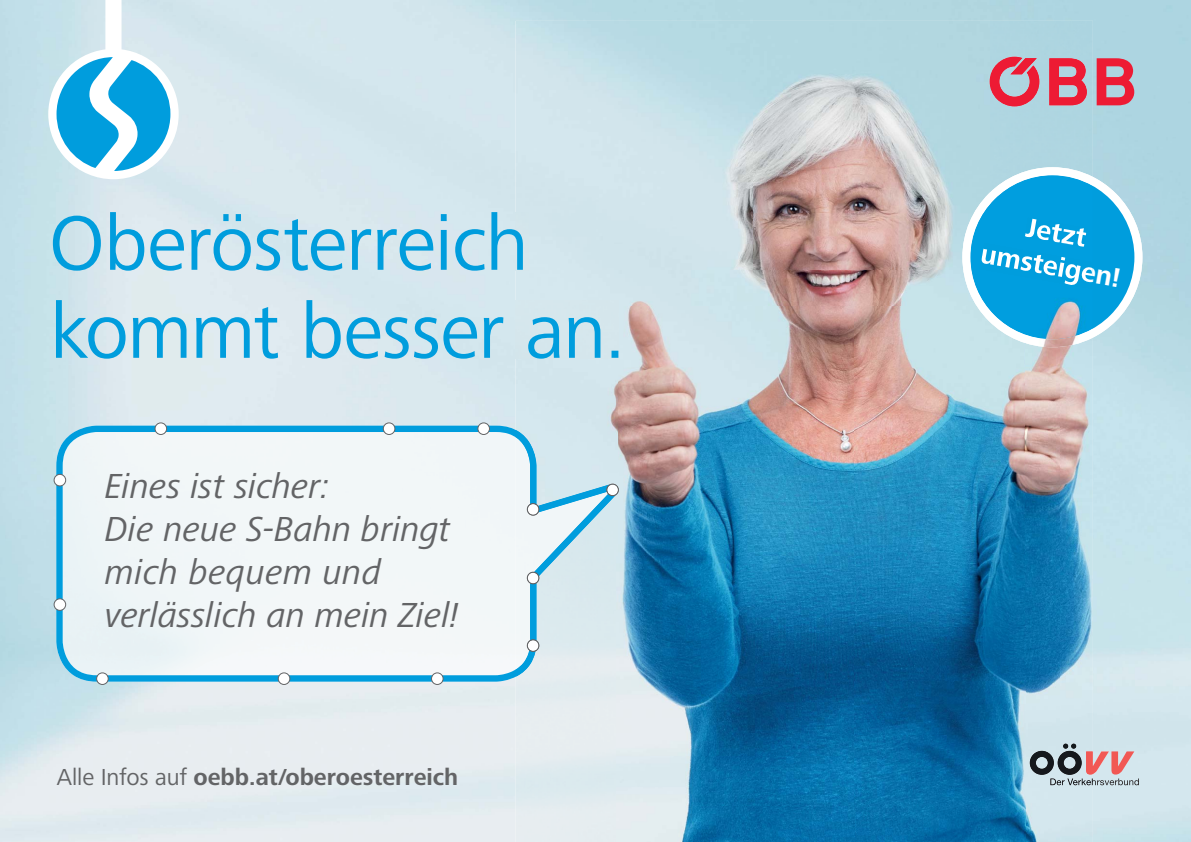
<style>
.page{position:relative;width:1191px;height:842px;background:#fff}
.page>*{position:absolute;margin:0;border:0;box-sizing:border-box;transform-origin:0 0}
.t1{font:80px/88px "Frutiger Next Pro";letter-spacing:-.02em;color:#009ddd}
.t2{font:italic 36px/43.2px "Frutiger Next Pro";color:#636466}
.t3{font:700 24px "Frutiger Next Pro";color:#636466}
.s1{font-weight:400}
</style>
<div class="page">
<svg style="left:48px;top:0;width:131px;height:179px"></svg>
<svg style="left:1092px;top:167px;width:50px;height:180px"></svg>
<svg style="left:56px;top:426px;width:459px;height:256px;fill:#f2f7f8"></svg>
<div style="left:155px;top:423px;width:12px;height:11px;background:#fff;border-radius:50%"></div>
<div style="left:154px;top:422px;width:13px;height:13px;border:1px solid #636466;border-radius:50%"></div>
<div style="left:97px;top:673px;width:11px;height:11px;background:#fff;border-radius:50%"></div>
<div style="left:96px;top:672px;width:13px;height:13px;border:1px solid #636466;border-radius:50%"></div>
<div style="left:383px;top:423px;width:12px;height:11px;background:#fff;border-radius:50%"></div>
<div style="left:383px;top:422px;width:12px;height:13px;border:1px solid #636466;border-radius:50%"></div>
<div style="left:478px;top:423px;width:11px;height:11px;background:#fff;border-radius:50%"></div>
<div style="left:477px;top:422px;width:13px;height:13px;border:1px solid #636466;border-radius:50%"></div>
<div style="left:431px;top:673px;width:12px;height:11px;background:#fff;border-radius:50%"></div>
<div style="left:431px;top:672px;width:12px;height:13px;border:1px solid #636466;border-radius:50%"></div>
<div style="left:54px;top:599px;width:12px;height:11px;background:#fff;border-radius:50%"></div>
<div style="left:54px;top:598px;width:12px;height:13px;border:1px solid #636466;border-radius:50%"></div>
<div style="left:54px;top:474px;width:12px;height:12px;background:#fff;border-radius:50%"></div>
<div style="left:54px;top:474px;width:12px;height:12px;border:1px solid #636466;border-radius:50%"></div>
<div style="left:278px;top:673px;width:12px;height:11px;background:#fff;border-radius:50%"></div>
<div style="left:278px;top:672px;width:12px;height:13px;border:1px solid #636466;border-radius:50%"></div>
<svg style="left:1096px;top:58px;width:38px;height:47px;background:#d85469"></svg>
<img style="left:515px;top:21px;width:476px;height:285px">
<div style="left:991px;top:21px;width:101px;height:146px;background:#aed5e1"></div>
<img style="left:617px;top:306px;width:408px;height:536px">
<img style="left:1059px;top:347px;width:33px;height:495px">
<div style="left:515px;top:359px;width:102px;height:161px;background:#d3e5ec"></div>
<img style="left:1025px;top:347px;width:34px;height:495px">
<img style="left:515px;top:212px;width:14px;height:59px">
<img style="left:515px;top:229px;width:8px;height:42px">
<div style="left:515px;top:300px;width:103px;height:59px;background:#d5e7ed"></div>
<img style="left:527px;top:316px;width:91px;height:43px">
<svg style="left:1029px;top:744px;width:110px;height:41px;background:#b0a9ae"></svg>
<img style="left:962px;top:167px;width:130px;height:180px">
<img style="left:1024px;top:218px;width:63px;height:25px">
<img style="left:1024px;top:219px;width:62px;height:24px">
<img style="left:979px;top:243px;width:113px;height:46px">
<img style="left:981px;top:249px;width:111px;height:37px">
<img style="left:515px;top:430px;width:100px;height:247px">
<svg style="left:527px;top:503px;width:12px;height:13px"></svg>
<svg style="left:527px;top:639px;width:12px;height:13px"></svg>
<svg style="left:527px;top:572px;width:12px;height:12px"></svg>
<svg style="left:606px;top:484px;width:13px;height:12px"></svg>
<img style="left:1049px;top:58px;width:37px;height:47px">
<img style="left:989px;top:57px;width:50px;height:49px">
<img style="left:1010px;top:58px;width:27px;height:16px">
<h1 class="t1" style="left:49px;top:203px;width:578px">Oberösterreich kommt besser an.</h1>
<p class="t2" style="left:105px;top:466px;width:356px">Eines ist sicher:<br>Die neue S-Bahn bringt mich bequem und verlässlich an mein Ziel!</p>
<p class="t3" style="left:57px;top:763px;width:403px"><span class="s1">Alle Infos auf</span> oebb.at/oberoesterreich</p>
</div>
